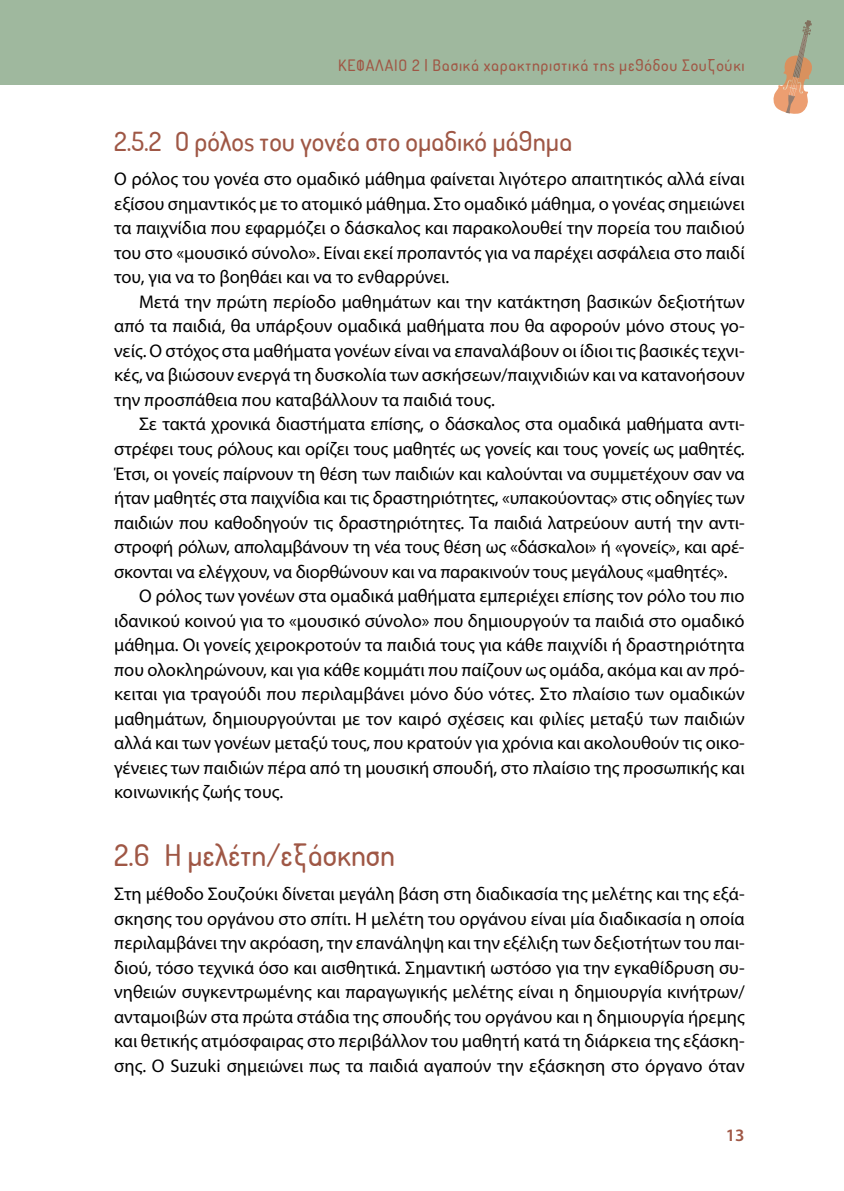
<style>
.page{position:relative;width:844px;height:1191px;background:#fff}
.page>*{position:absolute;margin:0;border:0;box-sizing:border-box;transform-origin:0 0}
.t1{font:500 29.75px "Aka Acid Dosis";color:#9f5745}
.t2{font:500 26.25px "Aka Acid Dosis";color:#9f5745}
.t3{font:18.38px/24.5px "Myriad Pro";letter-spacing:-.005em;color:#000;text-align:justify}
.t4{font:600 17.5px "Myriad Pro";color:#9f5745}
.t5{font:500 15.75px "Aka Acid Dosis";letter-spacing:.05em;color:#9f5745}
</style>
<div class="page">
<div style="left:0;top:0;width:843px;height:84px;background:#9fb89e"></div>
<svg style="left:772px;top:20px;width:40px;height:94px"></svg>
<p class="t5" style="left:338px;top:55px;width:408px">ΚΕΦΆΛΑΙΟ 2 | Βασικά χαρακτηριστικά της μεθόδου Σουζούκι</p>
<h2 class="t2" style="left:114px;top:124px;width:459px">2.5.2 Ο ρόλος του γονέα στο ομαδικό μάθημα</h2>
<p class="t3" style="left:114px;top:167px;width:632px">Ο ρόλος του γονέα στο ομαδικό μάθημα φαίνεται λιγότερο απαιτητικός αλλά είναι εξίσου σημαντικός με το ατομικό μάθημα. Στο ομαδικό μάθημα, ο γονέας σημειώνει τα παιχνίδια που εφαρμόζει ο δάσκαλος και παρακολουθεί την πορεία του παιδιού του στο «μουσικό σύνολο». Είναι εκεί προπαντός για να παρέχει ασφάλεια στο παιδί του, για να το βοηθάει και να το ενθαρρύνει.</p>
<p class="t3" style="left:114px;top:289px;width:632px;text-indent:25px">Μετά την πρώτη περίοδο μαθημάτων και την κατάκτηση βασικών δεξιοτήτων από τα παιδιά, θα υπάρξουν ομαδικά μαθήματα που θα αφορούν μόνο στους γο&shy;νείς. Ο στόχος στα μαθήματα γονέων είναι να επαναλάβουν οι ίδιοι τις βασικές τεχνι&shy;κές, να βιώσουν ενεργά τη δυσκολία των ασκήσεων/παιχνιδιών και να κατανοήσουν την προσπάθεια που καταβάλλουν τα παιδιά τους.</p>
<p class="t3" style="left:139px;top:412px;width:607px">Σε τακτά χρονικά διαστήματα επίσης, ο δάσκαλος στα ομαδικά μαθήματα αντι-</p>
<p class="t3" style="left:114px;top:436px;width:632px">στρέφει τους ρόλους και ορίζει τους μαθητές ως γονείς και τους γονείς ως μαθητές.</p>
<p class="t3" style="left:114px;top:461px;width:632px">Έτσι, οι γονείς παίρνουν τη θέση των παιδιών και καλούνται να συμμετέχουν σαν να</p>
<p class="t3" style="left:114px;top:485px;width:631px">ήταν μαθητές στα παιχνίδια και τις δραστηριότητες, «υπακούοντας» στις οδηγίες των</p>
<p class="t3" style="left:114px;top:510px;width:632px">παιδιών που καθοδηγούν τις δραστηριότητες. Τα παιδιά λατρεύουν αυτή την αντι-</p>
<p class="t3" style="left:114px;top:534px;width:631px">στροφή ρόλων, απολαμβάνουν τη νέα τους θέση ως «δάσκαλοι» ή «γονείς», και αρέ-</p>
<p class="t3" style="left:114px;top:559px;width:615px">σκονται να ελέγχουν, να διορθώνουν και να παρακινούν τους μεγάλους «μαθητές».</p>
<p class="t3" style="left:139px;top:583px;width:607px">Ο ρόλος των γονέων στα ομαδικά μαθήματα εμπεριέχει επίσης τον ρόλο του πιο</p>
<p class="t3" style="left:114px;top:608px;width:631px">ιδανικού κοινού για το «μουσικό σύνολο» που δημιουργούν τα παιδιά στο ομαδικό</p>
<p class="t3" style="left:114px;top:632px;width:631px">μάθημα. Οι γονείς χειροκροτούν τα παιδιά τους για κάθε παιχνίδι ή δραστηριότητα</p>
<p class="t3" style="left:114px;top:657px;width:632px">που ολοκληρώνουν, και για κάθε κομμάτι που παίζουν ως ομάδα, ακόμα και αν πρό-</p>
<p class="t3" style="left:114px;top:681px;width:631px">κειται για τραγούδι που περιλαμβάνει μόνο δύο νότες. Στο πλαίσιο των ομαδικών</p>
<p class="t3" style="left:114px;top:706px;width:631px">μαθημάτων, δημιουργούνται με τον καιρό σχέσεις και φιλίες μεταξύ των παιδιών</p>
<p class="t3" style="left:114px;top:730px;width:632px">αλλά και των γονέων μεταξύ τους, που κρατούν για χρόνια και ακολουθούν τις οικο-</p>
<p class="t3" style="left:114px;top:755px;width:632px">γένειες των παιδιών πέρα από τη μουσική σπουδή, στο πλαίσιο της προσωπικής και</p>
<p class="t3" style="left:114px;top:779px;width:170px">κοινωνικής ζωής τους.</p>
<h1 class="t1" style="left:114px;top:835px;width:282px">2.6 Η μελέτη/εξάσκηση</h1>
<p class="t3" style="left:114px;top:881px;width:632px">Στη μέθοδο Σουζούκι δίνεται μεγάλη βάση στη διαδικασία της μελέτης και της εξά&shy;σκησης του οργάνου στο σπίτι. Η μελέτη του οργάνου είναι μία διαδικασία η οποία περιλαμβάνει την ακρόαση, την επανάληψη και την εξέλιξη των δεξιοτήτων του παι&shy;διού, τόσο τεχνικά όσο και αισθητικά. Σημαντική ωστόσο για την εγκαθίδρυση συ&shy;νηθειών συγκεντρωμένης και παραγωγικής μελέτης είναι η δημιουργία κινήτρων/ ανταμοιβών στα πρώτα στάδια της σπουδής του οργάνου και η δημιουργία ήρεμης και θετικής ατμόσφαιρας στο περιβάλλον του μαθητή κατά τη διάρκεια της εξάσκη&shy;σης. O Suzuki σημειώνει πως τα παιδιά αγαπούν την εξάσκηση στο όργανο όταν</p>
<p class="t4" style="left:725px;top:1124px;width:20px">13</p>
</div>
